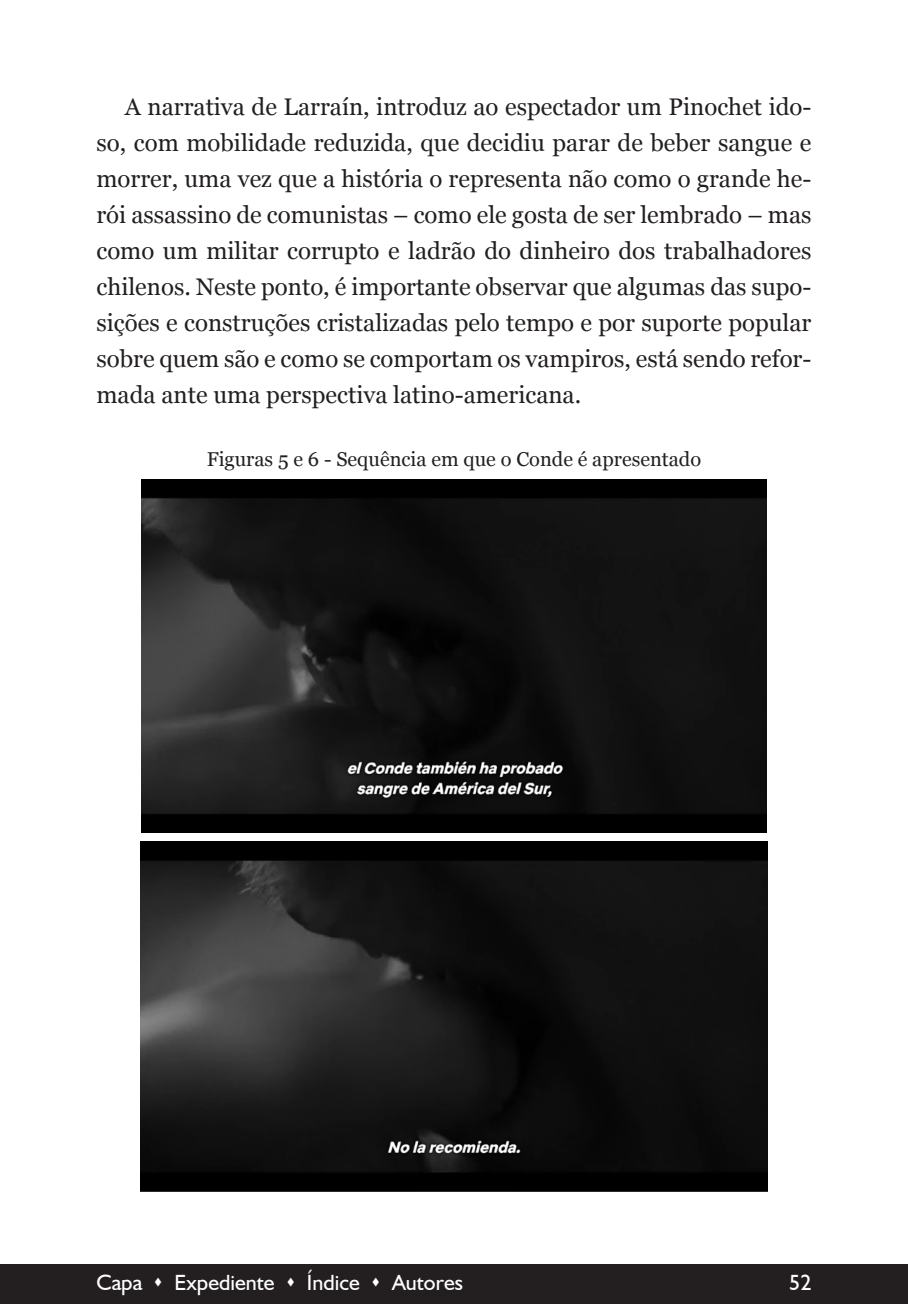
<style>
.page{position:relative;width:908px;height:1304px;background:#fff}
.page>*{position:absolute;margin:0;border:0;box-sizing:border-box;transform-origin:0 0}
.t1{font:24px/36px "Georgia";color:#231f20;text-align:justify}
.t2{font:22px "Humanist 521 BT";color:#fff}
.t3{font:20px "Georgia";color:#231f20}
</style>
<div class="page">
<div style="left:0;top:1264px;width:907px;height:40px;background:#231f20"></div>
<img style="left:141px;top:842px;width:626px;height:349px">
<img style="left:141px;top:479px;width:625px;height:354px">
<p class="t1" style="left:96px;top:87px;width:716px;text-indent:28px">A narrativa de Larraín, introduz ao espectador um Pinochet ido&shy;so, com mobilidade reduzida, que decidiu parar de beber sangue e morrer, uma vez que a história o representa não como o grande he&shy;rói assassino de comunistas – como ele gosta de ser lembrado – mas como um militar corrupto e ladrão do dinheiro dos trabalhadores chilenos. Neste ponto, é importante observar que algumas das supo&shy;sições e construções cristalizadas pelo tempo e por suporte popular sobre quem são e como se comportam os vampiros, está sendo refor&shy;mada ante uma perspectiva latino-americana.</p>
<p class="t3" style="left:207px;top:444px;width:495px">Figuras 5 e 6 - Sequência em que o Conde é apresentado</p>
<p class="t2" style="left:96px;top:1269px;width:368px">Capa ▲ Expediente ▲ Índice ▲ Autores</p>
<p class="t2" style="left:788px;top:1268px;width:24px">52</p>
</div>
